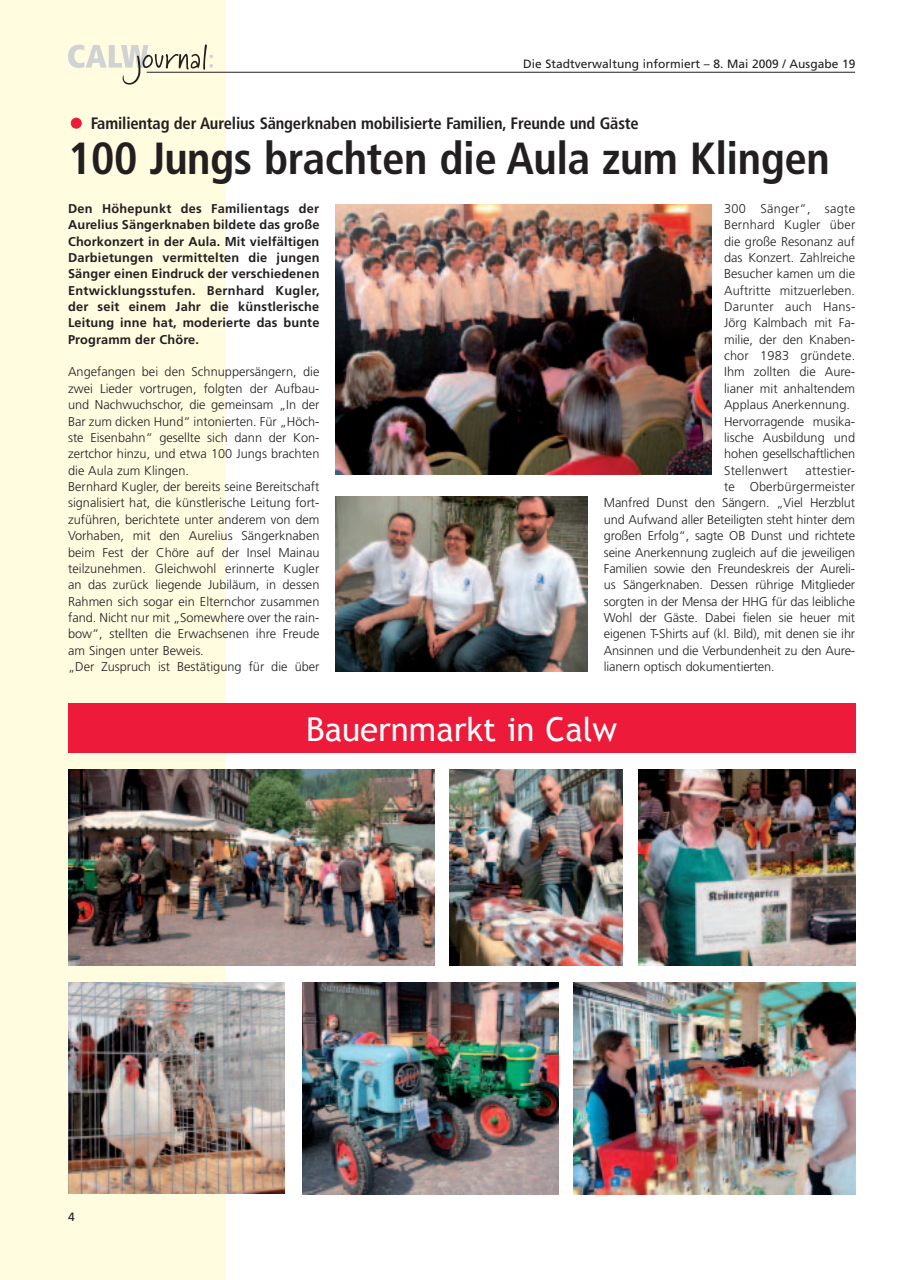
<style>
.page{position:relative;width:902px;height:1280px;background:#fff}
.page>*{position:absolute;margin:0;border:0;box-sizing:border-box;transform-origin:0 0}
.t1{font:700 condensed 45px "Frutiger";letter-spacing:-.01em;color:#231f20}
.t2{font:33px "Trebuchet MS";color:#fff}
.t3{font:700 condensed 16.5px "Frutiger";letter-spacing:-.01em;color:#231f20}
.t4{font:300 12.75px/16.4px "Frutiger";color:#231f20}
.t5{font:700 12.75px/16.4px "Frutiger";letter-spacing:.01em;color:#231f20;text-align:justify}
.t6{font:300 12.75px "Frutiger";letter-spacing:.02em;color:#231f20}
.t7{font:12px "Frutiger";color:#231f20}
</style>
<div class="page">
<div style="left:0;top:0;width:225px;height:1279px;background:#fffce0"></div>
<svg style="left:68px;top:44px;width:145px;height:41px"></svg>
<hr style="left:147px;top:72px;width:708px;height:1px;background:#231f20">
<div style="left:71px;top:118px;width:11px;height:11px;background:#ed1a3a;border-radius:50%"></div>
<div style="left:68px;top:704px;width:787px;height:49px;background:#ed1a3a"></div>
<img style="left:336px;top:204px;width:375px;height:271px">
<img style="left:336px;top:496px;width:251px;height:175px">
<img style="left:68px;top:769px;width:366px;height:197px">
<img style="left:450px;top:769px;width:173px;height:197px">
<img style="left:639px;top:769px;width:216px;height:197px">
<img style="left:68px;top:982px;width:216px;height:212px">
<img style="left:302px;top:982px;width:257px;height:213px">
<img style="left:573px;top:982px;width:282px;height:213px">
<p class="t7" style="left:523px;top:59px;width:334px">Die Stadtverwaltung informiert – 8. Mai 2009 / Ausgabe 19</p>
<p class="t3" style="left:91px;top:116px;width:549px">Familientag der Aurelius Sängerknaben mobilisierte Familien, Freunde und Gäste</p>
<h1 class="t1" style="left:68px;top:140px;width:763px">100 Jungs brachten die Aula zum Klingen</h1>
<p class="t5" style="left:68px;top:201px;width:253px">Den Höhepunkt des Familientags der Aurelius Sängerknaben bildete das große Chorkonzert in der Aula. Mit vielfältigen Darbietungen vermittelten die jungen Sänger einen Eindruck der verschiedenen Entwicklungsstufen. Bernhard Kugler, der seit einem Jahr die künstlerische Leitung inne hat, moderierte das bunte Programm der Chöre.</p>
<p class="t4" style="left:68px;top:365px;width:253px">Angefangen bei den Schnuppersängern, die zwei Lieder vortrugen, folgten der Aufbau&shy;und Nachwuchschor, die gemeinsam „In der Bar zum dicken Hund“ intonierten. Für „Höch&shy;ste Eisenbahn“ gesellte sich dann der Kon&shy;zertchor hinzu, und etwa 100 Jungs brachten die Aula zum Klingen.<br>Bernhard Kugler, der bereits seine Bereitschaft signalisiert hat, die künstlerische Leitung fort&shy;zuführen, berichtete unter anderem von dem Vorhaben, mit den Aurelius Sängerknaben beim Fest der Chöre auf der Insel Mainau teilzunehmen. Gleichwohl erinnerte Kugler an das zurück liegende Jubiläum, in dessen Rahmen sich sogar ein Elternchor zusammen fand. Nicht nur mit „Somewhere over the rain&shy;bow“, stellten die Erwachsenen ihre Freude am Singen unter Beweis.<br>„Der Zuspruch ist Bestätigung für die über</p>
<p class="t4" style="left:724px;top:201px;width:133px">300 Sänger“, sagte<br>Bernhard Kugler über die große Resonanz auf das Konzert. Zahlreiche<br>Besucher kamen um die<br>Auftritte mitzuerleben.<br>Darunter auch Hans-<br>Jörg Kalmbach mit Fa&shy;milie, der den Knaben&shy;chor 1983 gründete.<br>Ihm zollten die Aure&shy;lianer mit anhaltendem<br>Applaus Anerkennung.<br>Hervorragende musika&shy;lische Ausbildung und hohen gesellschaftlichen<br>Stellenwert</p>
<p class="t6" style="left:805px;top:465px;width:51px">attestier-</p>
<p class="t4" style="left:724px;top:479px;width:132px">te Oberbürgermeister</p>
<p class="t4" style="left:603px;top:496px;width:253px">Manfred Dunst den Sängern. „Viel Herzblut</p>
<p class="t4" style="left:603px;top:512px;width:253px">und Aufwand aller Beteiligten steht hinter dem</p>
<p class="t4" style="left:603px;top:528px;width:253px">großen Erfolg“, sagte OB Dunst und richtete</p>
<p class="t4" style="left:603px;top:545px;width:253px">seine Anerkennung zugleich auf die jeweiligen</p>
<p class="t4" style="left:603px;top:561px;width:253px">Familien sowie den Freundeskreis der Aureli-</p>
<p class="t4" style="left:603px;top:578px;width:253px">us Sängerknaben. Dessen rührige Mitglieder</p>
<p class="t4" style="left:603px;top:594px;width:253px">sorgten in der Mensa der HHG für das leibliche</p>
<p class="t4" style="left:603px;top:610px;width:253px">Wohl der Gäste. Dabei fielen sie heuer mit</p>
<p class="t4" style="left:603px;top:627px;width:253px">eigenen T-Shirts auf (kl. Bild), mit denen sie ihr</p>
<p class="t4" style="left:603px;top:643px;width:253px">Ansinnen und die Verbundenheit zu den Aure-</p>
<p class="t4" style="left:603px;top:659px;width:172px">lianern optisch dokumentierten.</p>
<p class="t7" style="left:68px;top:1212px;width:8px">4</p>
<h2 class="t2" style="left:306px;top:709px;width:312px">Bauernmarkt in Calw</h2>
</div>
